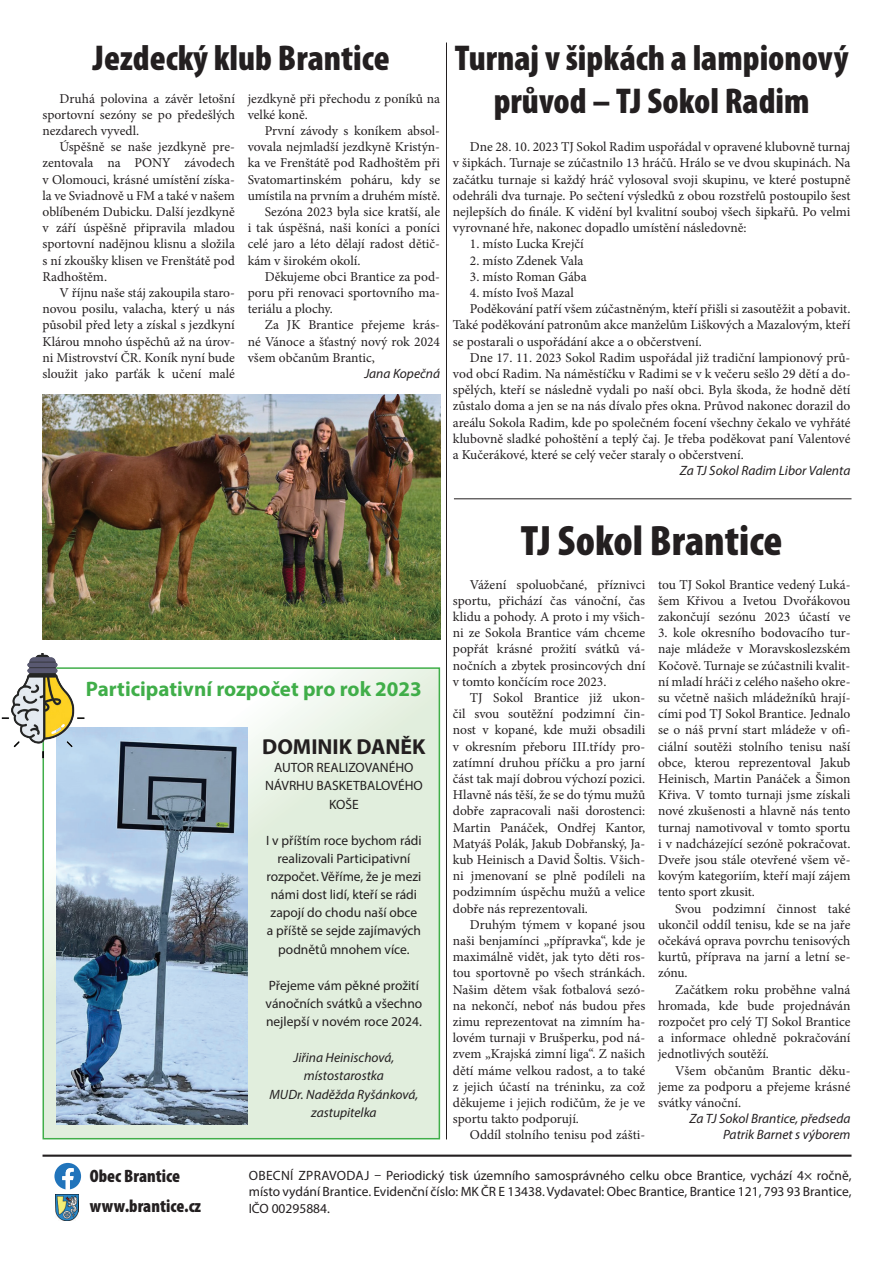
<style>
.page{position:relative;width:893px;height:1263px;background:#fff}
.page>*{position:absolute;margin:0;border:0;box-sizing:border-box;transform-origin:0 0}
.t1{font:900 condensed 42.75px "Myriad Pro";color:#231f20}
.t2{font:900 condensed 36px/43.2px "Myriad Pro";color:#231f20;text-align:center}
.t3{font:700 21.75px "Myriad Pro";color:#231f20}
.t4{font:700 21px "Myriad Pro";color:#40ae49}
.t5{font:900 condensed 18px/29.7px "Myriad Pro";color:#231f20}
.t6{font:13.5px/16.2px "Minion Pro";color:#231f20;text-align:justify}
.t7{font:13.5px/18.1px "Myriad Pro";color:#231f20;text-align:justify}
.t8{font:italic 13.5px/18.1px "Myriad Pro";color:#231f20;text-align:right}
</style>
<div class="page">
<hr style="left:43px;top:1154px;width:808px;height:3px;background:#231f20">
<svg style="left:54px;top:1163px;width:27px;height:26px"></svg>
<img style="left:56px;top:1195px;width:23px;height:25px">
<img style="left:43px;top:394px;width:397px;height:245px">
<hr style="left:446px;top:43px;width:1px;height:1096px;background:#231f20">
<hr style="left:454px;top:499px;width:397px;height:1px;background:#231f20">
<svg style="left:46px;top:670px;width:391px;height:466px"></svg>
<div style="left:43px;top:667px;width:397px;height:472px;border:2px solid #40ae49"></div>
<img style="left:57px;top:727px;width:191px;height:397px">
<img style="left:1px;top:653px;width:86px;height:118px">
<h2 class="t2" style="left:93px;top:36px;width:298px">Jezdecký klub Brantice</h2>
<p class="t6" style="left:43px;top:90px;width:194px;text-indent:17px">Druhá polovina a závěr letošní sportovní sezóny se po předešlých nezdarech vyvedl.</p>
<p class="t6" style="left:43px;top:139px;width:194px;text-indent:17px">Úspěšně se naše jezdkyně pre&shy;zentovala na PONY závodech v Olomouci, krásné umístění získa&shy;la ve Sviadnově u FM a také v našem oblíbeném Dubicku. Další jezdkyně v září úspěšně připravila mladou sportovní nadějnou klisnu a složila s ní zkoušky klisen ve Frenštátě pod Radhoštěm.</p>
<p class="t6" style="left:43px;top:285px;width:194px;text-indent:17px">V říjnu naše stáj zakoupila staro&shy;novou posilu, valacha, který u nás působil před lety a získal s jezdkyní Klárou mnoho úspěchů až na úrov&shy;ni Mistrovství ČR. Koník nyní bude sloužit jako parťák k učení malé</p>
<p class="t6" style="left:248px;top:90px;width:194px">jezdkyně při přechodu z poníků na velké koně.</p>
<p class="t6" style="left:265px;top:123px;width:177px">První závody s koníkem absol-</p>
<p class="t6" style="left:248px;top:139px;width:194px">vovala nejmladší jezdkyně Kristýn-</p>
<p class="t6" style="left:248px;top:155px;width:194px">ka ve Frenštátě pod Radhoštěm při</p>
<p class="t6" style="left:248px;top:171px;width:194px">Svatomartinském poháru, kdy se</p>
<p class="t6" style="left:248px;top:187px;width:194px">umístila na prvním a druhém místě.</p>
<p class="t6" style="left:265px;top:204px;width:177px">Sezóna 2023 byla sice kratší, ale</p>
<p class="t6" style="left:248px;top:220px;width:194px">i tak úspěšná, naši koníci a poníci</p>
<p class="t6" style="left:248px;top:236px;width:194px">celé jaro a léto dělají radost dětič-</p>
<p class="t6" style="left:248px;top:252px;width:114px">kám v širokém okolí.</p>
<p class="t6" style="left:265px;top:268px;width:177px">Děkujeme obci Brantice za pod-</p>
<p class="t6" style="left:248px;top:285px;width:194px">poru při renovaci sportovního ma-</p>
<p class="t6" style="left:248px;top:301px;width:87px">teriálu a plochy.</p>
<p class="t6" style="left:265px;top:317px;width:177px">Za JK Brantice přejeme krás-</p>
<p class="t6" style="left:248px;top:333px;width:194px">né Vánoce a šťastný nový rok 2024</p>
<p class="t6" style="left:248px;top:349px;width:129px">všem občanům Brantic,</p>
<p class="t8" style="left:364px;top:364px;width:77px">Jana Kopečná</p>
<h2 class="t2" style="left:455px;top:36px;width:395px">Turnaj v šipkách a lampionový průvod – TJ Sokol Radim</h2>
<p class="t6" style="left:453px;top:139px;width:399px;text-indent:17px">Dne 28. 10. 2023 TJ Sokol Radim uspořádal v opravené klubovně turnaj v šipkách. Turnaje se zúčastnilo 13 hráčů. Hrálo se ve dvou skupinách. Na začátku turnaje si každý hráč vylosoval svoji skupinu, ve které postupně odehráli dva turnaje. Po sečtení výsledků z obou rozstřelů postoupilo šest nejlepších do finále. K vidění byl kvalitní souboj všech šipkařů. Po velmi vyrovnané hře, nakonec dopadlo umístění následovně:</p>
<p class="t6" style="left:470px;top:236px;width:116px">1. místo Lucka Krejčí</p>
<p class="t6" style="left:470px;top:252px;width:115px">2. místo Zdenek Vala</p>
<p class="t6" style="left:470px;top:268px;width:118px">3. místo Roman Gába</p>
<p class="t6" style="left:470px;top:285px;width:106px">4. místo Ivoš Mazal</p>
<p class="t6" style="left:470px;top:301px;width:382px">Poděkování patří všem zúčastněným, kteří přišli si zasoutěžit a pobavit.</p>
<p class="t6" style="left:453px;top:317px;width:399px">Také poděkování patronům akce manželům Liškových a Mazalovým, kteří</p>
<p class="t6" style="left:453px;top:333px;width:250px">se postarali o uspořádání akce a o občerstvení.</p>
<p class="t6" style="left:470px;top:349px;width:382px">Dne 17. 11. 2023 Sokol Radim uspořádal již tradiční lampionový prů-</p>
<p class="t6" style="left:453px;top:366px;width:399px">vod obcí Radim. Na náměstíčku v Radimi se v k večeru sešlo 29 dětí a do-</p>
<p class="t6" style="left:453px;top:382px;width:399px">spělých, kteří se následně vydali po naší obci. Byla škoda, že hodně dětí</p>
<p class="t6" style="left:453px;top:398px;width:399px">zůstalo doma a jen se na nás dívalo přes okna. Průvod nakonec dorazil do</p>
<p class="t6" style="left:453px;top:414px;width:399px">areálu Sokola Radim, kde po společném focení všechny čekalo ve vyhřáté</p>
<p class="t6" style="left:453px;top:430px;width:399px">klubovně sladké pohoštění a teplý čaj. Je třeba poděkovat paní Valentové</p>
<p class="t6" style="left:453px;top:447px;width:293px">a Kučerákové, které se celý večer staraly o občerstvení.</p>
<p class="t8" style="left:680px;top:461px;width:172px">Za TJ Sokol Radim Libor Valenta</p>
<h3 class="t4" style="left:86px;top:675px;width:337px">Participativní rozpočet pro rok 2023</h3>
<h3 class="t3" style="left:262px;top:733px;width:165px">DOMINIK DANĚK</h3>
<p class="t7" style="left:274px;top:758px;width:57px">AUTOR REALI</p>
<p class="t7" style="left:348px;top:758px;width:67px">ZOVAN ÉHO</p>
<p class="t7" style="left:265px;top:777px;width:159px">NÁVRHU BASKETBALOVÉHO</p>
<p class="t7" style="left:329px;top:795px;width:30px">KOŠE</p>
<p class="t7" style="left:266px;top:831px;width:157px;text-align:center">I v příštím roce bychom rádi realizovali Participativní rozpočet. Věříme, že je mezi námi dost lidí, kteří se rádi zapojí do chodu naší obce a příště se sejde zajímavých podnětů mnohem více.</p>
<p class="t7" style="left:266px;top:976px;width:158px;text-align:left">Přejeme vám pěkné prožití vánočních svátků a všechno nejlepší v novém roce 2024.</p>
<p class="t8" style="left:269px;top:1048px;width:150px;text-align:center">Jiřina Heinischová, místostarostka<br>MUDr. Naděžda Ryšánková, zastupitelka</p>
<h1 class="t1" style="left:521px;top:516px;width:263px">TJ Sokol Brantice</h1>
<p class="t6" style="left:453px;top:576px;width:194px;text-indent:17px">Vážení spoluobčané, příznivci sportu, přichází čas vánoční, čas klidu a pohody. A proto i my všich&shy;ni ze Sokola Brantice vám chceme popřát krásné prožití svátků vá&shy;nočních a zbytek prosincových dní v tomto končícím roce 2023.</p>
<p class="t6" style="left:453px;top:690px;width:194px;text-indent:17px">TJ Sokol Brantice již ukon&shy;čil svou soutěžní podzimní čin&shy;nost v kopané, kde muži obsadili v okresním přeboru III.třídy pro&shy;zatímní druhou příčku a pro jarní část tak mají dobrou výchozí pozici.<br>Hlavně nás těší, že se do týmu mužů dobře zapracovali naši dorostenci:<br>Martin Panáček, Ondřej Kantor, Matyáš Polák, Jakub Dobřanský, Ja&shy;kub Heinisch a David Šoltis. Všich&shy;ni jmenovaní se plně podíleli na podzimním úspěchu mužů a velice dobře nás reprezentovali.</p>
<p class="t6" style="left:453px;top:916px;width:194px;text-indent:17px">Druhým týmem v kopané jsou naši benjamínci „přípravka“, kde je maximálně vidět, jak tyto děti ros&shy;tou sportovně po všech stránkách.<br>Našim dětem však fotbalová sezó&shy;na nekončí, neboť nás budou přes zimu reprezentovat na zimním ha&shy;lovém turnaji v Brušperku, pod ná&shy;zvem „Krajská zimní liga“. Z našich dětí máme velkou radost, a to také z jejich účastí na tréninku, za což děkujeme i jejich rodičům, že je ve sportu takto podporují.</p>
<p class="t6" style="left:470px;top:1127px;width:177px">Oddíl stolního tenisu pod zášti-</p>
<p class="t6" style="left:658px;top:576px;width:194px">tou TJ Sokol Brantice vedený Luká&shy;šem Křivou a Ivetou Dvořákovou zakončují sezónu 2023 účastí ve</p>
<p class="t6" style="left:658px;top:625px;width:194px">3. kole okresního bodovacího tur&shy;naje mládeže v Moravskoslezském Kočově. Turnaje se zúčastnili kvalit&shy;ní mladí hráči z celého našeho okre&shy;su včetně našich mládežníků hrají&shy;cími pod TJ Sokol Brantice. Jednalo se o náš první start mládeže v ofi&shy;ciální soutěži stolního tenisu naší obce, kterou reprezentoval Jakub Heinisch, Martin Panáček a Šimon Křiva. V tomto turnaji jsme získali nové zkušenosti a hlavně nás tento turnaj namotivoval v tomto sportu i v nadcházející sezóně pokračovat.<br>Dveře jsou stále otevřené všem vě&shy;kovým kategoriím, kteří mají zájem tento sport zkusit.</p>
<p class="t6" style="left:658px;top:900px;width:194px;text-indent:17px">Svou podzimní činnost také ukončil oddíl tenisu, kde se na jaře očekává oprava povrchu tenisových kurtů, příprava na jarní a letní se&shy;zónu.</p>
<p class="t6" style="left:658px;top:981px;width:194px;text-indent:17px">Začátkem roku proběhne valná hromada, kde bude projednáván rozpočet pro celý TJ Sokol Brantice a informace ohledně pokračování jednotlivých soutěží.</p>
<p class="t6" style="left:658px;top:1062px;width:194px;text-indent:17px">Všem občanům Brantic děku&shy;jeme za podporu a přejeme krásné svátky vánoční.</p>
<p class="t8" style="left:690px;top:1110px;width:162px;line-height:16.2px">Za TJ Sokol Brantice, předseda<br>Patrik Barnet s výborem</p>
<h3 class="t5" style="left:90px;top:1162px;width:113px">Obec Brantice www.brantice.cz</h3>
<p class="t7" style="left:249px;top:1167px;width:604px;line-height:16.6px">Obecní zpravo daj – Periodický tisk územního samosprávného celku obce Brantice, vychází 4× ročně, místo vydání Brantice. Evidenční číslo: MK ČR E 13438. Vydavatel: Obec Brantice, Brantice 121, 793 93 Brantice, IČO 00295884.</p>
</div>
